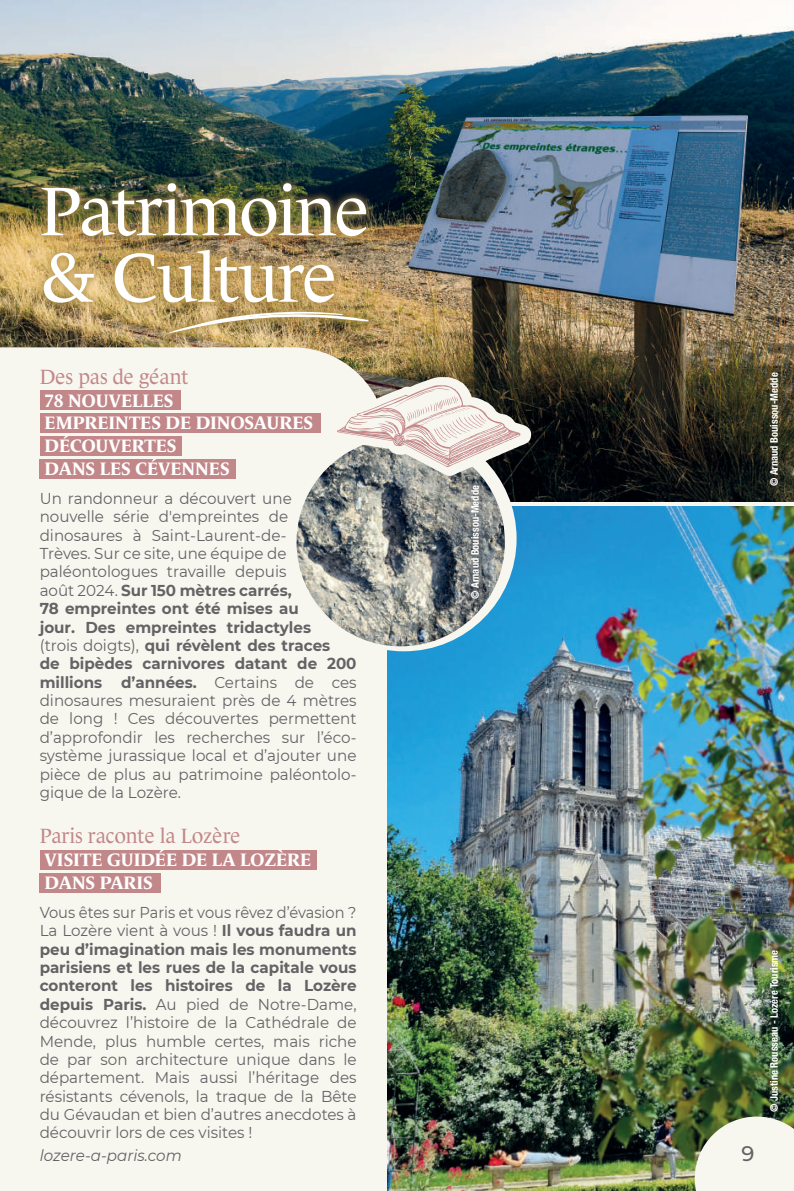
<style>
.page{position:relative;width:794px;height:1191px;background:#fff}
.page>*{position:absolute;margin:0;border:0;box-sizing:border-box;transform-origin:0 0}
.t1{font:70px/66.5px "Le Monde Journal Std";letter-spacing:-.02em;color:#fff}
.t2{font:21px "Le Monde Journal Std";color:#c28789;scale:.96 1}
.t3{font:500 21px "Montserrat";color:#636366}
.t4{font:700 18.38px/22.8px "Le Monde Journal Std";color:#fff}
.t5{font:15.75px/18.4px "Montserrat";color:#636366;scale:.96 1}
.t6{font:15.75px/18.4px "Montserrat";color:#636366;text-align:justify;scale:.93 1}
.t7{font:italic 15.75px "Montserrat";color:#636366;scale:.96 1}
.t8{font:700 condensed 10.5px "Helvetica Neue LT Std";color:#fff}
.s1{font-weight:700}
</style>
<div class="page">
<img style="left:0;top:0;width:794px;height:501px">
<div style="left:0;top:347px;width:387px;height:844px;background:#f8f7ef"></div>
<div style="left:40px;top:390px;width:141px;height:20px;background:#c28789"></div>
<div style="left:40px;top:413px;width:280px;height:20px;background:#c28789"></div>
<div style="left:40px;top:436px;width:142px;height:20px;background:#c28789"></div>
<div style="left:40px;top:458px;width:196px;height:20px;background:#c28789"></div>
<div style="left:40px;top:850px;width:276px;height:19px;background:#c28789"></div>
<div style="left:40px;top:872px;width:121px;height:20px;background:#c28789"></div>
<div style="left:33px;top:175px;width:341px;height:137px;background:#b3934b;opacity:.8"></div>
<div style="left:158px;top:303px;width:219px;height:39px;background:#b3934b;opacity:.8"></div>
<svg style="left:167px;top:310px;width:202px;height:24px;background:#b69f6f"></svg>
<img style="left:387px;top:506px;width:407px;height:685px">
<svg style="left:694px;top:1116px;width:100px;height:75px"></svg>
<div style="left:291px;top:426px;width:225px;height:225px;background:#f8f7ef;border-radius:50%"></div>
<img style="left:296px;top:438px;width:209px;height:208px;border-radius:104px">
<div style="left:462px;top:477px;width:26px;height:130px;background:#636366;opacity:.8"></div>
<svg style="left:329px;top:377px;width:202px;height:99px"></svg>
<h1 class="t1" style="left:40px;top:178px;width:332px">Patrimoine &amp; Culture</h1>
<h2 class="t2" style="left:40px;top:365px;width:157px">Des pas de géant</h2>
<p class="t4" style="left:45px;top:389px;width:270px">78 NOUVELLES<br>EMPREINTES DE DINOSAURES<br>DÉCOUVERTES<br>DANS LES CÉVENNES</p>
<p class="t5" style="left:40px;top:488px;width:331px">Un randonneur a découvert une nouvelle série d'empreintes de dinosaures à Saint-Laurent-de-<br>Trèves. Sur ce site, une équipe de paléontologues travaille depuis<br>août 2024. <span class="s1">Sur 150 mètres carrés,<br>78 empreintes ont été mises au<br>jour. Des empreintes tridactyles<br></span>(trois doigts), <span class="s1">qui révèlent des traces<br>de bipèdes carnivores datant de 200 millions d’années.</span> Certains de ces dinosaures mesuraient près de 4 mètres de long ! Ces découvertes permettent d’approfondir les recherches sur l’éco&shy;système jurassique local et d’ajouter une pièce de plus au patrimoine paléontolo&shy;gique de la Lozère.</p>
<h2 class="t2" style="left:40px;top:824px;width:210px">Paris raconte la Lozère</h2>
<p class="t4" style="left:45px;top:848px;width:268px">VISITE GUIDÉE DE LA LOZÈRE<br>DANS PARIS</p>
<p class="t6" style="left:40px;top:902px;width:342px">Vous êtes sur Paris et vous rêvez d’évasion ?<br>La Lozère vient à vous ! <span class="s1">Il vous faudra un peu d’imagination mais les monuments parisiens et les rues de la capitale vous conteront les histoires de la Lozère depuis Paris.</span> Au pied de Notre-Dame, découvrez l’histoire de la Cathédrale de Mende, plus humble certes, mais riche de par son architecture unique dans le département. Mais aussi l’héritage des résistants cévenols, la traque de la Bête du Gévaudan et bien d’autres anecdotes à découvrir lors de ces visites !</p>
<p class="t7" style="left:40px;top:1144px;width:149px">lozere-a-paris.com</p>
<p class="t8" style="left:469px;top:599px;width:115px;rotate:-90deg">© Arnaud Bouissou-Medde</p>
<p class="t8" style="left:768px;top:486px;width:115px;rotate:-90deg">© Arnaud Bouissou-Medde</p>
<h2 class="t3" style="left:741px;top:1139px;width:14px">9</h2>
<p class="t8" style="left:768px;top:1111px;width:163px;rotate:-90deg">© Justine Rousseau - Lozère Tourisme</p>
</div>
